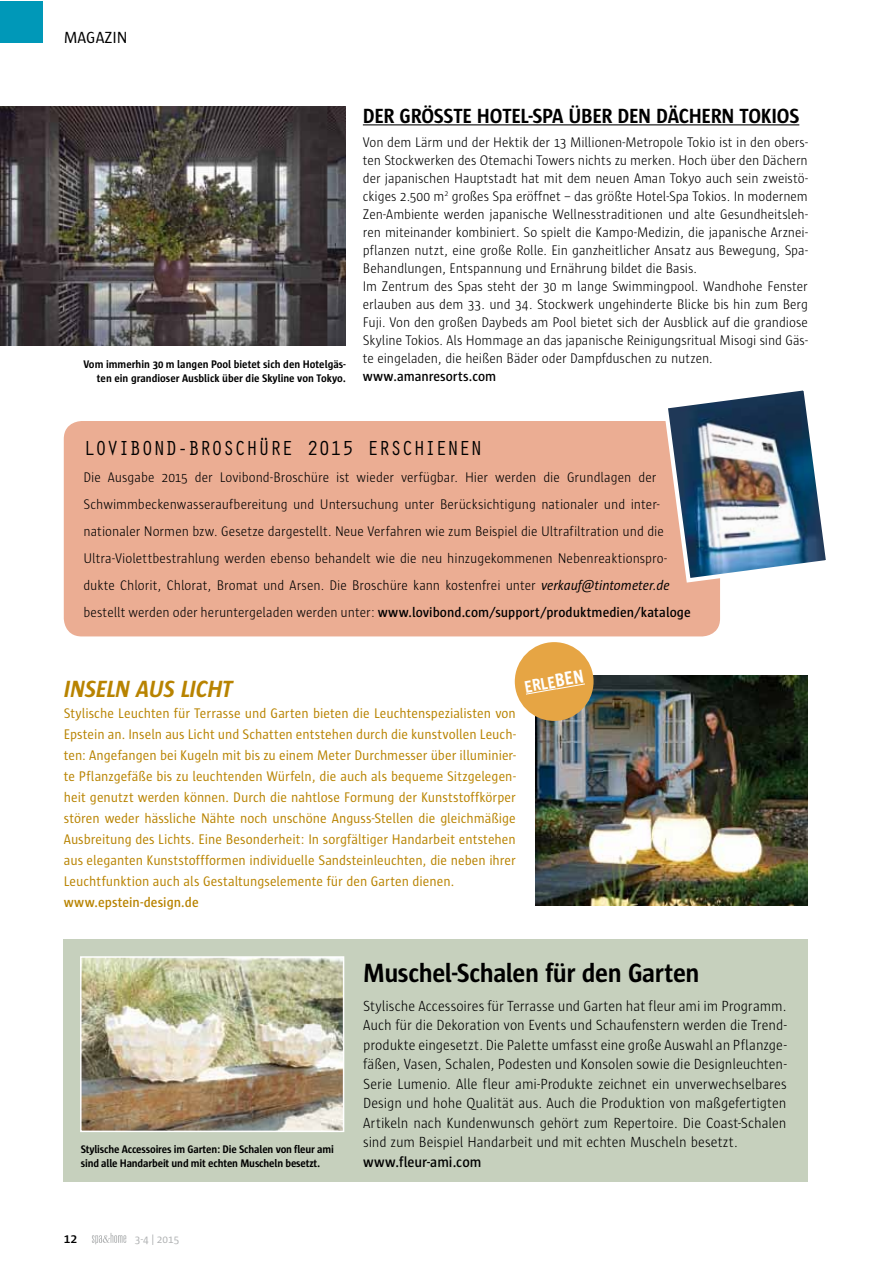
<style>
.page{position:relative;width:893px;height:1263px;background:#fff}
.page>*{position:absolute;margin:0;border:0;box-sizing:border-box;transform-origin:0 0}
.t1{font:700 27px "Sun";letter-spacing:-.02em;color:#000;scale:.95 1}
.t2{font:italic 700 24px "Sun";letter-spacing:-.01em;color:#b88300;scale:.95 1}
.t3{font:700 21px "Sun";letter-spacing:-.015em;color:#000;scale:.95 1}
.t4{font:21px "Orator";letter-spacing:-.01em;color:#000;scale:.95 1}
.t5{font:16.5px "Sun";color:#000}
.t6{font:700 16.2px "Trade Gothic";color:#fff;scale:.95 1}
.t7{font:300 15px/19.5px "Sun";letter-spacing:-.005em;color:#000;text-align:justify;scale:.95 1}
.t8{font:600 15px "Sun";color:#000;scale:.95 1}
.t9{font:300 14.25px/18px "Sun";letter-spacing:-.005em;color:#000;scale:.95 1}
.t10{font:14.25px/21px "Sun";color:#b88300;text-align:justify;scale:.95 1}
.t11{font:600 14.25px "Sun";letter-spacing:.005em;color:#b88300;scale:.95 1}
.t12{font:600 14.25px "Sun";color:#000;scale:.95 1}
.t13{font:600 13.5px "Sun";color:#000}
.t14{font:700 11.25px/14.1px "Sun";letter-spacing:-.015em;color:#000;scale:.95 1}
.t15{font:11.25px "Sun";color:#b1b3b4}
.s1{font-weight:400;font-style:italic}
.s2{font-weight:600}
.s3{font-size:18px}
</style>
<div class="page">
<svg style="left:92px;top:1233px;width:34px;height:11px"></svg>
<div style="left:0;top:1px;width:43px;height:42px;background:#0098b8"></div>
<div style="left:64px;top:421px;width:656px;height:215px;background:#ebad93;border-radius:18px"></div>
<img style="left:665px;top:390px;width:161px;height:193px">
<img style="left:536px;top:676px;width:272px;height:229px">
<hr style="left:363px;top:124px;width:436px;height:1px;background:#000">
<div style="left:64px;top:940px;width:744px;height:242px;background:#c6d0bd"></div>
<img style="left:83px;top:959px;width:258px;height:170px">
<div style="left:80px;top:956px;width:264px;height:176px;border:2px solid #fff"></div>
<div style="left:515px;top:642px;width:79px;height:79px;background:#e6a544;border-radius:50%"></div>
<svg style="left:526px;top:683px;width:59px;height:12px"></svg>
<img style="left:0;top:107px;width:346px;height:239px">
<p class="t5" style="left:64px;top:28px;width:65px">MAGAZIN</p>
<p class="t14" style="left:83px;top:358px;width:278px;line-height:13.5px;text-align:right">Vom immerhin 30 m langen Pool bietet sich den Hotelgäs&shy;ten ein grandioser Ausblick über die Skyline von Tokyo.</p>
<h3 class="t3" style="left:363px;top:104px;width:461px">DER GRÖSSTE HOTEL-SPA ÜBER DEN DÄCHERN TOKIOS</h3>
<p class="t9" style="left:363px;top:133px;width:470px">Von dem Lärm und der Hektik der 13 Millionen-Metropole Tokio ist in den obers&shy;ten Stockwerken des Otemachi Towers nichts zu merken. Hoch über den Dächern der japanischen Hauptstadt hat mit dem neuen Aman Tokyo auch sein zweistö&shy;ckiges 2.500 m<sup>2</sup> großes Spa eröffnet – das größte Hotel-Spa Tokios. In modernem Zen-Ambiente werden japanische Wellnesstraditionen und alte Gesundheitsleh&shy;ren miteinander kombiniert. So spielt die Kampo-Medizin, die japanische Arznei&shy;pflanzen nutzt, eine große Rolle. Ein ganzheitlicher Ansatz aus Bewegung, Spa-Behandlungen, Entspannung und Ernährung bildet die Basis.<br>Im Zentrum des Spas steht der 30 m lange Swimmingpool. Wandhohe Fenster erlauben aus dem 33. und 34. Stockwerk ungehinderte Blicke bis hin zum Berg Fuji. Von den großen Daybeds am Pool bietet sich der Ausblick auf die grandiose Skyline Tokios. Als Hommage an das japanische Reinigungsritual Misogi sind Gäs&shy;te eingeladen, die heißen Bäder oder Dampfduschen zu nutzen.</p>
<p class="t12" style="left:363px;top:368px;width:142px">www.amanresorts.com</p>
<h3 class="t4" style="left:83px;top:433px;width:422px">LOVIBOND-BROSCHÜRE 2015 ERSCHIENEN</h3>
<p class="t9" style="left:83px;top:464px;width:641px;line-height:27px">Die Ausgabe 2015 der Lovibond-Broschüre ist wieder verfügbar. Hier werden die Grundlagen der Schwimmbeckenwasseraufbereitung und Untersuchung unter Berücksichtigung nationaler und inter&shy;nationaler Normen bzw. Gesetze dargestellt. Neue Verfahren wie zum Beispiel die Ultrafiltration und die Ultra-Violettbestrahlung werden ebenso behandelt wie die neu hinzugekommenen Nebenreaktionspro&shy;dukte Chlorit, Chlorat, Bromat und Arsen. Die Broschüre kann kostenfrei unter <span class="s1">verkauf@tintometer.de </span>bestellt werden oder heruntergeladen werden unter: <span class="s2">www.lovibond.com/support/produktmedien/kataloge</span></p>
<h2 class="t2" style="left:64px;top:675px;width:179px">INSELN AUS LICHT</h2>
<p class="t10" style="left:64px;top:702px;width:477px">Stylische Leuchten für Terrasse und Garten bieten die Leuchtenspezialisten von Epstein an. Inseln aus Licht und Schatten entstehen durch die kunstvollen Leuch&shy;ten: Angefangen bei Kugeln mit bis zu einem Meter Durchmesser über illuminier&shy;te Pflanzgefäße bis zu leuchtenden Würfeln, die auch als bequeme Sitzgelegen&shy;heit genutzt werden können. Durch die nahtlose Formung der Kunststoffkörper stören weder hässliche Nähte noch unschöne Anguss-Stellen die gleichmäßige Ausbreitung des Lichts. Eine Besonderheit: In sorgfältiger Handarbeit entstehen aus eleganten Kunststoffformen individuelle Sandsteinleuchten, die neben ihrer Leuchtfunktion auch als Gestaltungselemente für den Garten dienen.</p>
<p class="t11" style="left:64px;top:894px;width:144px">www.epstein-design.de</p>
<p class="t6" style="left:523px;top:677px;width:65px;rotate:-10deg">ERLE<span class="s3">BEN</span></p>
<p class="t14" style="left:81px;top:1143px;width:268px">Stylische Accessoires im Garten: Die Schalen von fleur ami sind alle Handarbeit und mit echten Muscheln besetzt.</p>
<p class="t13" style="left:64px;top:1231px;width:15px">12</p>
<p class="t15" style="left:135px;top:1233px;width:46px">3-4 | 2015</p>
<h1 class="t1" style="left:363px;top:958px;width:356px">Muschel-Schalen für den Garten</h1>
<p class="t7" style="left:363px;top:996px;width:447px">Stylische Accessoires für Terrasse und Garten hat fleur ami im Programm.<br>Auch für die Dekoration von Events und Schaufenstern werden die Trend&shy;produkte eingesetzt. Die Palette umfasst eine große Auswahl an Pflanzge&shy;fäßen, Vasen, Schalen, Podesten und Konsolen sowie die Designleuchten-Serie Lumenio. Alle fleur ami-Produkte zeichnet ein unverwechselbares Design und hohe Qualität aus. Auch die Produktion von maßgefertigten Artikeln nach Kundenwunsch gehört zum Repertoire. Die Coast-Schalen sind zum Beispiel Handarbeit und mit echten Muscheln besetzt.</p>
<p class="t8" style="left:363px;top:1153px;width:126px">www.fleur-ami.com</p>
</div>
